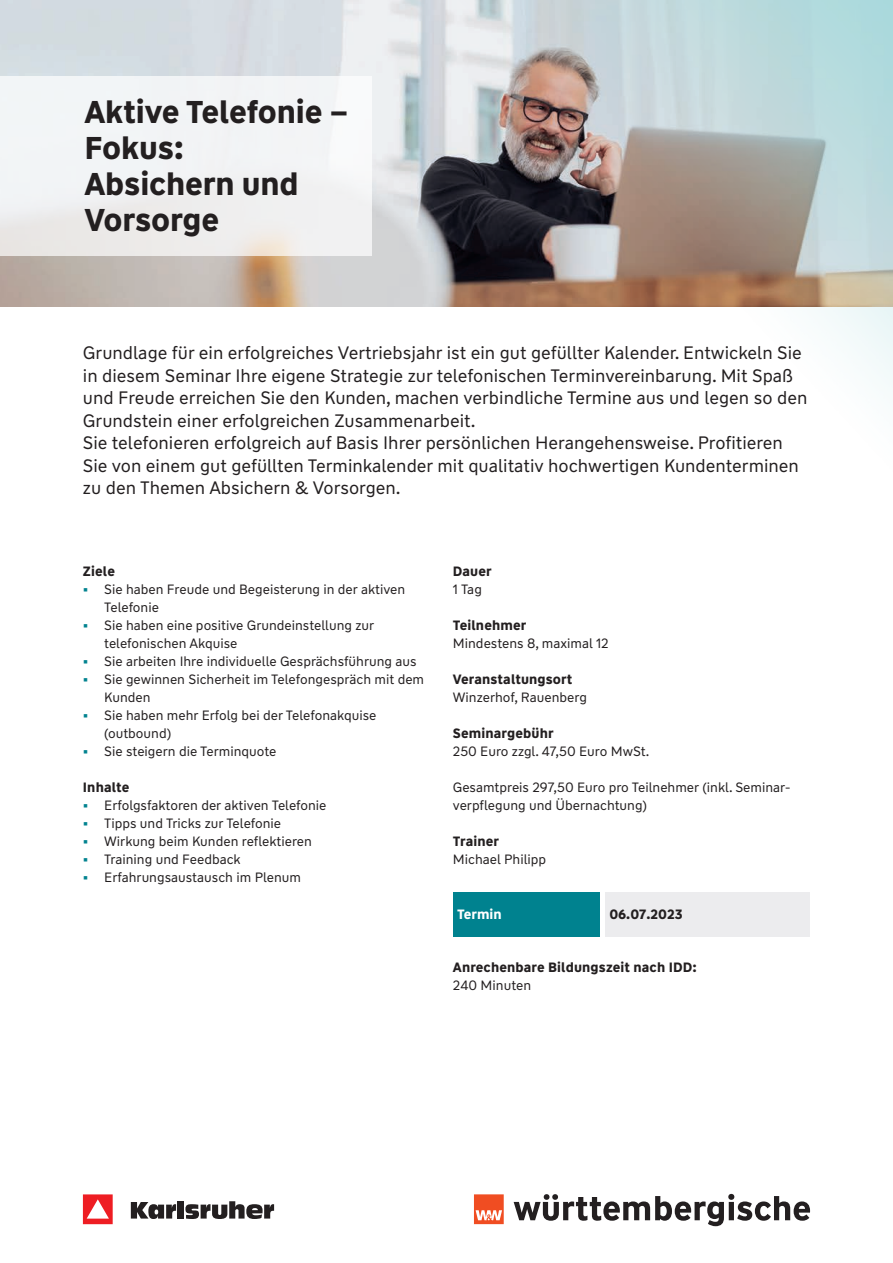
<style>
.page{position:relative;width:893px;height:1263px;background:#fff}
.page>*{position:absolute;margin:0;border:0;box-sizing:border-box;transform-origin:0 0}
.t1{font:700 31.5px/36px "WW Type";letter-spacing:-.005em;color:#231f20}
.t2{font:18px/22.5px "WW Type";color:#231f20}
.t3{font:13.5px/18px "WW Type";color:#231f20}
.t4{font:700 13.5px "WW Type";letter-spacing:.01em;color:#231f20}
.t5{font:700 13.5px "WW Type";color:#fff}
.s1{font-weight:700;color:#00828f}
</style>
<div class="page">
<img style="left:0;top:0;width:263px;height:306px">
<img style="left:263px;top:0;width:630px;height:388px">
<div style="left:0;top:77px;width:372px;height:179px;background:linear-gradient(to right,#eef0f1,#f3f3f4)"></div>
<div style="left:453px;top:892px;width:148px;height:44px;background:#00828f"></div>
<div style="left:605px;top:892px;width:205px;height:44px;background:#ececee"></div>
<svg style="left:514px;top:1194px;width:296px;height:32px"></svg>
<svg style="left:474px;top:1194px;width:30px;height:30px"></svg>
<svg style="left:83px;top:1194px;width:30px;height:30px"></svg>
<svg style="left:131px;top:1202px;width:45px;height:17px"></svg>
<div style="left:178px;top:1201px;width:6px;height:17px;background:#231f20"></div>
<svg style="left:185px;top:1201px;width:89px;height:18px"></svg>
<h1 class="t1" style="left:84px;top:94px;width:266px">Aktive Telefonie –<br>Fokus:<br>Absichern und<br>Vorsorge</h1>
<p class="t2" style="left:83px;top:342px;width:726px">Grundlage für ein erfolgreiches Vertriebsjahr ist ein gut gefüllter Kalender. Entwickeln Sie in diesem Seminar Ihre eigene Strategie zur telefonischen Terminvereinbarung. Mit Spaß und Freude erreichen Sie den Kunden, machen verbindliche Termine aus und legen so den Grundstein einer erfolgreichen Zusammenarbeit.<br>Sie telefonieren erfolgreich auf Basis Ihrer persönlichen Herangehensweise. Profitieren Sie von einem gut gefüllten Terminkalender mit qualitativ hochwertigen Kundenterminen zu den Themen Absichern &amp; Vorsorgen.</p>
<p class="t4" style="left:83px;top:562px;width:34px">Ziele</p>
<p class="t3" style="left:104px;top:580px;width:303px;text-indent:-21px"><span class="s1">•</span> Sie haben Freude und Begeisterung in der aktiven<br>Telefonie</p>
<p class="t3" style="left:104px;top:616px;width:272px;text-indent:-21px"><span class="s1">•</span> Sie haben eine positive Grundeinstellung zur telefonischen Akquise</p>
<p class="t3" style="left:83px;top:652px;width:335px"><span class="s1">•</span> Sie arbeiten Ihre individuelle Gesprächsführung aus</p>
<p class="t3" style="left:104px;top:670px;width:321px;text-indent:-21px"><span class="s1">•</span> Sie gewinnen Sicherheit im Telefongespräch mit dem<br>Kunden</p>
<p class="t3" style="left:104px;top:706px;width:274px;text-indent:-21px"><span class="s1">•</span> Sie haben mehr Erfolg bei der Telefonakquise (outbound)</p>
<p class="t3" style="left:83px;top:742px;width:195px"><span class="s1">•</span> Sie steigern die Terminquote</p>
<p class="t4" style="left:83px;top:778px;width:48px">Inhalte</p>
<p class="t3" style="left:83px;top:796px;width:245px"><span class="s1">•</span> Erfolgsfaktoren der aktiven Telefonie</p>
<p class="t3" style="left:83px;top:814px;width:200px"><span class="s1">•</span> Tipps und Tricks zur Telefonie</p>
<p class="t3" style="left:83px;top:832px;width:231px"><span class="s1">•</span> Wirkung beim Kunden reflektieren</p>
<p class="t3" style="left:83px;top:850px;width:159px"><span class="s1">•</span> Training und Feedback</p>
<p class="t3" style="left:83px;top:868px;width:220px"><span class="s1">•</span> Erfahrungsaustausch im Plenum</p>
<p class="t4" style="left:453px;top:562px;width:40px">Dauer</p>
<p class="t3" style="left:453px;top:580px;width:31px">1 Tag</p>
<p class="t4" style="left:453px;top:616px;width:75px">Teilnehmer</p>
<p class="t3" style="left:453px;top:634px;width:157px">Mindestens 8, maximal 12</p>
<p class="t4" style="left:453px;top:670px;width:121px">Veranstaltungsort</p>
<p class="t3" style="left:453px;top:688px;width:136px">Winzerhof, Rauenberg</p>
<p class="t4" style="left:453px;top:724px;width:102px">Seminargebühr</p>
<p class="t3" style="left:453px;top:742px;width:198px">250 Euro zzgl. 47,50 Euro MwSt.</p>
<p class="t3" style="left:453px;top:778px;width:339px">Gesamtpreis 297,50 Euro pro Teilnehmer (inkl. Seminar&shy;verpflegung und Übernachtung)</p>
<p class="t4" style="left:453px;top:832px;width:48px">Trainer</p>
<p class="t3" style="left:453px;top:850px;width:95px">Michael Philipp</p>
<p class="t5" style="left:457px;top:905px;width:46px">Termin</p>
<p class="t4" style="left:609px;top:905px;width:75px">06.07.2023</p>
<p class="t4" style="left:453px;top:958px;width:246px">Anrechenbare Bildungszeit nach IDD:</p>
<p class="t3" style="left:453px;top:976px;width:80px">240 Minuten</p>
</div>
